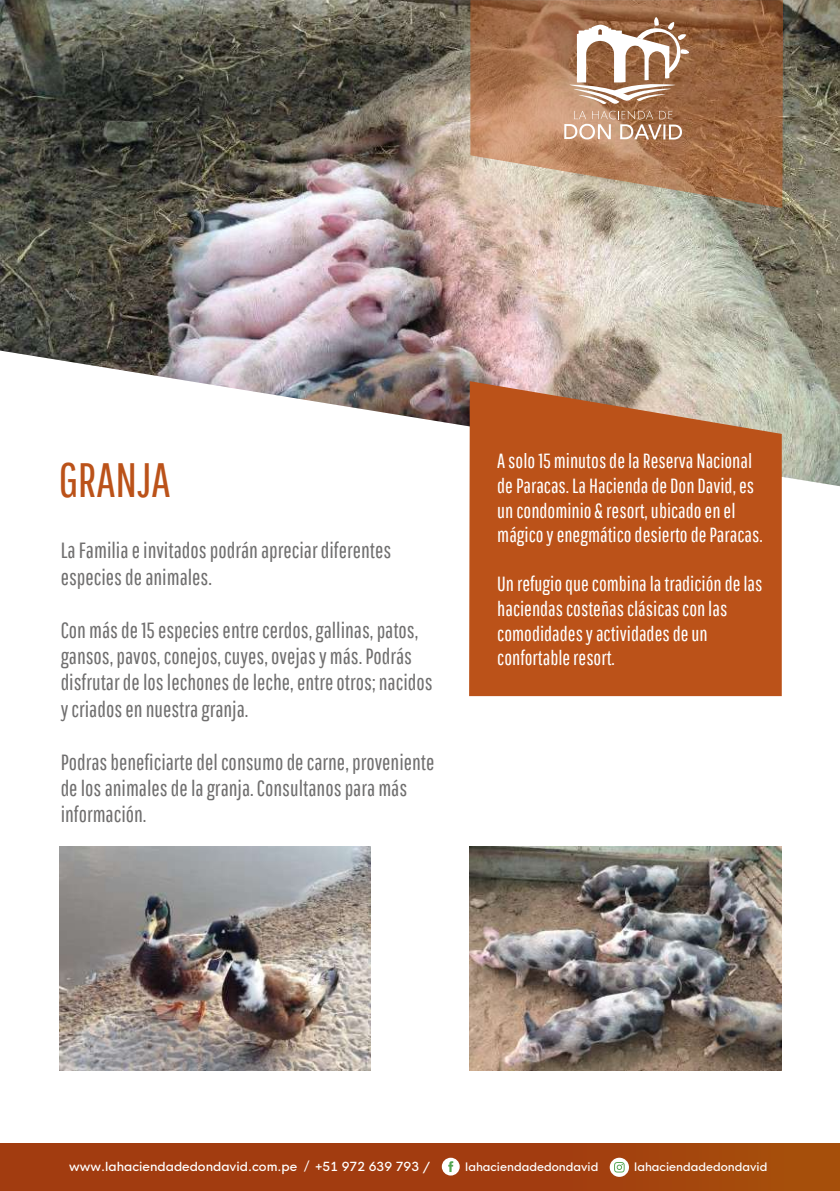
<style>
.page{position:relative;width:840px;height:1191px;background:#fff}
.page>*{position:absolute;margin:0;border:0;box-sizing:border-box;transform-origin:0 0}
.t1{font:48.2px "Pathway Gothic One";color:#bb5219}
.t2{font:22px/26.4px "Pathway Gothic One";color:#706f6f}
.t3{font:20.6px/24.6px "Pathway Gothic One";color:#fff}
.t4{font:500 12.2px "HK Nova";color:#fff}
.t5{font:500 11.4px "HK Nova";color:#fff}
.s1{font-family:"Lato";font-weight:400;font-size:14.4px}
</style>
<div class="page">
<img style="left:0;top:0;width:839px;height:486px">
<svg style="left:470px;top:0;width:312px;height:208px"></svg>
<svg style="left:469px;top:381px;width:312px;height:315px;fill:#bb5219"></svg>
<svg style="left:564px;top:111px;width:117px;height:28px"></svg>
<svg style="left:569px;top:17px;width:119px;height:87px"></svg>
<img style="left:469px;top:846px;width:312px;height:224px">
<img style="left:60px;top:846px;width:310px;height:224px">
<div style="left:0;top:1143px;width:839px;height:47px;background:linear-gradient(to right,#a13711,#a5490d)"></div>
<svg style="left:441px;top:1157px;width:18px;height:18px"></svg>
<svg style="left:448px;top:1161px;width:5px;height:11px"></svg>
<svg style="left:609px;top:1157px;width:19px;height:19px"></svg>
<svg style="left:613px;top:1162px;width:11px;height:10px"></svg>
<h1 class="t1" style="left:58px;top:451px;width:114px">GRANJA</h1>
<p class="t2" style="left:61px;top:537px;width:332px">La Familia e invitados podrán apreciar diferentes especies de animales.</p>
<p class="t2" style="left:61px;top:616px;width:373px">Con más de 15 especies entre cerdos, gallinas, patos, gansos, pavos, conejos, cuyes, ovejas y más. Podrás disfrutar de los lechones de leche, entre otros; nacidos y criados en nuestra granja.</p>
<p class="t2" style="left:61px;top:748px;width:375px">Podras beneficiarte del consumo de carne, proveniente de los animales de la granja. Consultanos para más información.</p>
<p class="t3" style="left:497px;top:448px;width:267px">A solo 15 minutos de la Reserva Nacional de Paracas. La Hacienda de Don David, es un condominio &amp; resort, ubicado en el mágico y enegmático desierto de Paracas.</p>
<p class="t3" style="left:497px;top:571px;width:266px">Un refugio que combina la tradición de las haciendas costeñas clásicas con las comodidades y actividades de un confortable resort.</p>
<p class="t4" style="left:69px;top:1155px;width:362px">www.lahaciendadedondavid.com.pe <span class="s1">/</span> +51 972 639 793 /</p>
<p class="t5" style="left:465px;top:1157px;width:135px">lahaciendadedondavid</p>
<p class="t5" style="left:634px;top:1157px;width:135px">lahaciendadedondavid</p>
</div>
